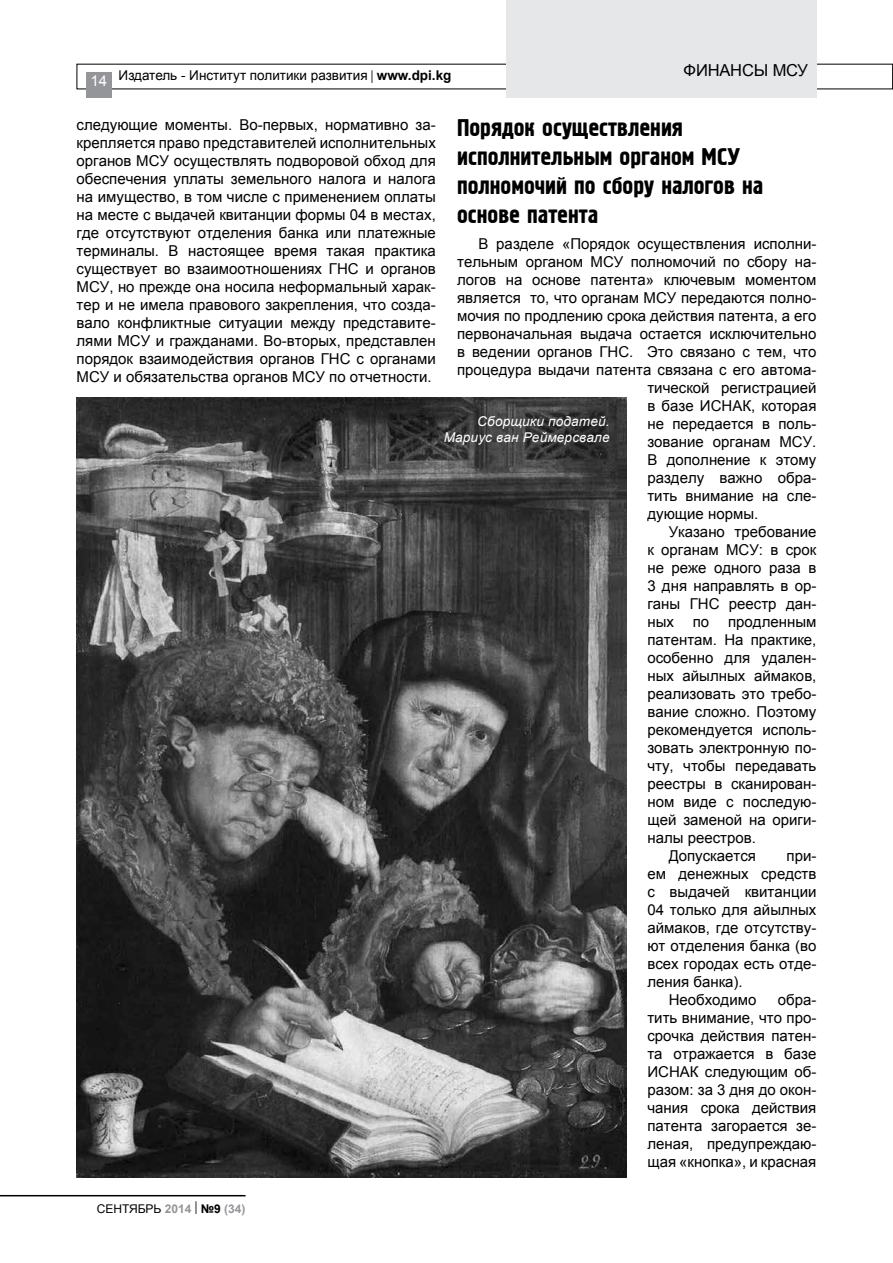
<style>
.page{position:relative;width:893px;height:1263px;background:#fff}
.page>*{position:absolute;margin:0;border:0;box-sizing:border-box;transform-origin:0 0}
.t1{font:24px/28.8px "Hermes";color:#000}
.t2{font:16.5px "Arial";letter-spacing:-.01em;color:#000}
.t3{font:15px/18px "Arial";color:#000;text-align:justify}
.t4{font:13.5px "Arial";color:#000}
.t5{font:italic 13.5px/16.2px "Arial";letter-spacing:.01em;color:#fff;text-align:right}
.t6{font:12px "Arial";color:#000}
.s1{font-size:15px;color:#fff}
.s2{font-weight:700}
.s3{font-weight:700;color:#939598}
.s4{font-size:13.5px}
</style>
<div class="page">
<div style="left:86px;top:72px;width:26px;height:26px;background:#939598"></div>
<div style="left:506px;top:0;width:310px;height:98px;background:#e6e7e8"></div>
<hr style="left:0;top:1195px;width:246px;height:1px;background:#000">
<img style="left:77px;top:397px;width:549px;height:781px">
<p class="t4" style="left:90px;top:67px;width:363px"><span class="s1">14</span> Издатель - Институт политики развития | <span class="s2">www.dpi.kg</span></p>
<p class="t2" style="left:684px;top:59px;width:126px">ФИНАНСЫ МСУ</p>
<p class="t3" style="left:77px;top:116px;width:361px">следующие моменты. Во-первых, нормативно за&shy;крепляется право представителей исполнительных органов МСУ осуществлять подворовой обход для обеспечения уплаты земельного налога и налога на имущество, в том числе с применением оплаты на месте с выдачей квитанции формы 04 в местах, где отсутствуют отделения банка или платежные терминалы. В настоящее время такая практика существует во взаимоотношениях ГНС и органов МСУ, но прежде она носила неформальный харак&shy;тер и не имела правового закрепления, что созда&shy;вало конфликтные ситуации между представите&shy;лями МСУ и гражданами. Во-вторых, представлен порядок взаимодействия органов ГНС с органами МСУ и обязательства органов МСУ по отчетности.</p>
<h1 class="t1" style="left:457px;top:114px;width:308px">Порядок осуществления исполнительным органом МСУ полномочий по сбору налогов на основе патента</h1>
<p class="t3" style="left:478px;top:235px;width:340px">В разделе «Порядок осуществления исполни-</p>
<p class="t3" style="left:457px;top:253px;width:361px">тельным органом МСУ полномочий по сбору на-</p>
<p class="t3" style="left:457px;top:271px;width:361px">логов на основе патента» ключевым моментом</p>
<p class="t3" style="left:457px;top:289px;width:361px">является то, что органам МСУ передаются полно-</p>
<p class="t3" style="left:457px;top:307px;width:361px">мочия по продлению срока действия патента, а его</p>
<p class="t3" style="left:457px;top:325px;width:361px">первоначальная выдача остается исключительно</p>
<p class="t3" style="left:457px;top:343px;width:361px">в ведении органов ГНС. Это связано с тем, что</p>
<p class="t3" style="left:457px;top:361px;width:361px">процедура выдачи патента связана с его автома-</p>
<p class="t3" style="left:647px;top:379px;width:171px">тической регистрацией</p>
<p class="t3" style="left:647px;top:397px;width:171px">в базе ИСНАК, которая</p>
<p class="t3" style="left:647px;top:415px;width:171px">не передается в поль-</p>
<p class="t3" style="left:647px;top:433px;width:171px">зование органам МСУ.</p>
<p class="t3" style="left:647px;top:451px;width:171px">В дополнение к этому</p>
<p class="t3" style="left:647px;top:469px;width:171px">разделу важно обра-</p>
<p class="t3" style="left:647px;top:487px;width:171px">тить внимание на сле-</p>
<p class="t3" style="left:647px;top:505px;width:112px">дующие нормы.</p>
<p class="t3" style="left:669px;top:523px;width:149px">Указано требование</p>
<p class="t3" style="left:647px;top:541px;width:171px">к органам МСУ: в срок</p>
<p class="t3" style="left:647px;top:559px;width:171px">не реже одного раза в</p>
<p class="t3" style="left:647px;top:577px;width:171px">3 дня направлять в ор-</p>
<p class="t3" style="left:647px;top:595px;width:171px">ганы ГНС реестр дан-</p>
<p class="t3" style="left:647px;top:613px;width:28px">ных</p>
<p class="t3" style="left:693px;top:613px;width:18px">по</p>
<p class="t3" style="left:728px;top:613px;width:90px">продленным</p>
<p class="t3" style="left:647px;top:631px;width:171px">патентам. На практике,</p>
<p class="t3" style="left:647px;top:649px;width:171px">особенно для удален-</p>
<p class="t3" style="left:647px;top:667px;width:171px">ных айылных аймаков,</p>
<p class="t3" style="left:647px;top:685px;width:171px">реализовать это требо-</p>
<p class="t3" style="left:647px;top:703px;width:171px">вание сложно. Поэтому</p>
<p class="t3" style="left:647px;top:721px;width:171px">рекомендуется исполь-</p>
<p class="t3" style="left:647px;top:739px;width:171px">зовать электронную по-</p>
<p class="t3" style="left:647px;top:757px;width:171px">чту, чтобы передавать</p>
<p class="t3" style="left:647px;top:775px;width:171px">реестры в сканирован-</p>
<p class="t3" style="left:647px;top:793px;width:171px">ном виде с последую-</p>
<p class="t3" style="left:647px;top:811px;width:171px">щей заменой на ориги-</p>
<p class="t3" style="left:647px;top:829px;width:110px">налы реестров.</p>
<p class="t3" style="left:669px;top:847px;width:89px">Допускается</p>
<p class="t3" style="left:787px;top:847px;width:31px">при-</p>
<p class="t3" style="left:647px;top:865px;width:170px">ем денежных средств</p>
<p class="t3" style="left:647px;top:883px;width:171px">с выдачей квитанции</p>
<p class="t3" style="left:647px;top:901px;width:171px">04 только для айылных</p>
<p class="t3" style="left:647px;top:919px;width:171px">аймаков, где отсутству-</p>
<p class="t3" style="left:647px;top:937px;width:171px">ют отделения банка (во</p>
<p class="t3" style="left:647px;top:955px;width:171px">всех городах есть отде-</p>
<p class="t3" style="left:647px;top:973px;width:97px">ления банка).</p>
<p class="t3" style="left:669px;top:991px;width:89px">Необходимо</p>
<p class="t5" style="left:444px;top:413px;width:167px">Сборщики податей.<br>Мариус ван Реймерсвале</p>
<p class="t3" style="left:647px;top:991px;width:171px;text-indent:130px">обра&shy;тить внимание, что про&shy;срочка действия патен&shy;та отражается в базе ИСНАК следующим об&shy;разом: за 3 дня до окон&shy;чания срока действия патента загорается зе&shy;леная, предупреждаю&shy;щая «кнопка», и красная</p>
<p class="t6" style="left:97px;top:1200px;width:150px">СЕНТЯБРЬ <span class="s3">2014</span> <span class="s4">|</span> <span class="s2">№9</span> <span class="s3">(34)</span></p>
</div>
